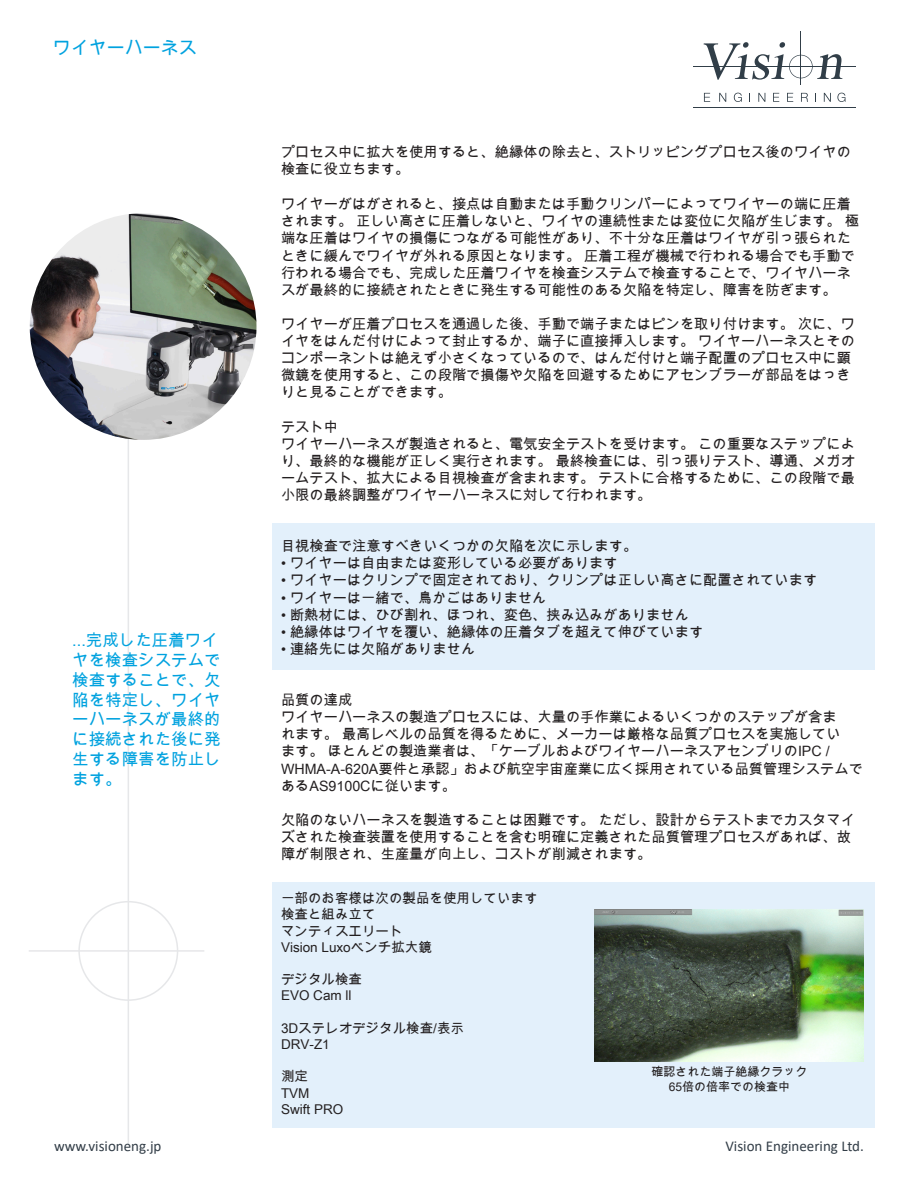
<style>
.page{position:relative;width:918px;height:1188px;background:#fff}
.page>*{position:absolute;margin:0;border:0;box-sizing:border-box;transform-origin:0 0}
.t1{font:18px "Arial Unicode MS";color:#00a2df}
.t2{font:16.5px/19.8px "Arial Unicode MS";color:#00a2df}
.t3{font:15px "Calibri";color:#323d47}
.t4{font:14.25px/17.1px "Arial Unicode MS";color:#231f20}
.t5{font:13.5px "Arial Unicode MS";color:#231f20}
.t6{font:12px "Arial Unicode MS";color:#231f20}
</style>
<div class="page">
<hr style="left:128px;top:252px;width:1px;height:893px;background:#e6e7e9">
<div style="left:78px;top:901px;width:100px;height:100px;border:2px solid #e6e7e9;border-radius:50%"></div>
<hr style="left:29px;top:950px;width:175px;height:2px;background:#e6e7e9">
<div style="left:272px;top:883px;width:602px;height:245px;background:#e3f0fb"></div>
<div style="left:272px;top:523px;width:602px;height:147px;background:#e3f0fb"></div>
<svg style="left:704px;top:93px;width:6px;height:9px"></svg>
<svg style="left:719px;top:93px;width:7px;height:9px"></svg>
<svg style="left:734px;top:93px;width:8px;height:9px"></svg>
<svg style="left:758px;top:93px;width:7px;height:9px"></svg>
<svg style="left:773px;top:93px;width:6px;height:9px"></svg>
<svg style="left:787px;top:93px;width:6px;height:9px"></svg>
<svg style="left:801px;top:93px;width:7px;height:9px"></svg>
<svg style="left:824px;top:93px;width:7px;height:9px"></svg>
<svg style="left:837px;top:93px;width:8px;height:9px"></svg>
<hr style="left:694px;top:107px;width:162px;height:1px;background:#313e48">
<hr style="left:694px;top:66px;width:162px;height:1px;background:#313e48">
<svg style="left:704px;top:42px;width:138px;height:38px"></svg>
<hr style="left:801px;top:31px;width:1px;height:54px;background:#313e48">
<img style="left:594px;top:909px;width:270px;height:152px">
<img style="left:30px;top:213px;width:226px;height:227px;border-radius:113px">
<p class="t1" style="left:53px;top:35px;width:146px">ワイヤーハーネス</p>
<p class="t2" style="left:72px;top:630px;width:150px">...完成した圧着ワイヤを検査システムで検査することで、欠陥を特定し、ワイヤーハーネスが最終的に接続された後に発生する障害を防止します。</p>
<p class="t4" style="left:281px;top:143px;width:572px">プロセス中に拡大を使用すると、絶縁体の除去と、ストリッピングプロセス後のワイヤの検査に役立ちます。</p>
<p class="t4" style="left:281px;top:195px;width:579px">ワイヤーがはがされると、接点は自動または手動クリンパーによってワイヤーの端に圧着されます。 正しい高さに圧着しないと、ワイヤの連続性または変位に欠陥が生じます。 極端な圧着はワイヤの損傷につながる可能性があり、不十分な圧着はワイヤが引っ張られたときに緩んでワイヤが外れる原因となります。 圧着工程が機械で行われる場合でも手動で行われる場合でも、完成した圧着ワイヤを検査システムで検査することで、ワイヤハーネスが最終的に接続されたときに発生する可能性のある欠陥を特定し、障害を防ぎます。</p>
<p class="t4" style="left:281px;top:315px;width:575px">ワイヤーが圧着プロセスを通過した後、手動で端子またはピンを取り付けます。 次に、ワイヤをはんだ付けによって封止するか、端子に直接挿入します。 ワイヤーハーネスとそのコンポーネントは絶えず小さくなっているので、はんだ付けと端子配置のプロセス中に顕微鏡を使用すると、この段階で損傷や欠陥を回避するためにアセンブラーが部品をはっきりと見ることができます。</p>
<p class="t4" style="left:281px;top:418px;width:58px">テスト中</p>
<p class="t4" style="left:281px;top:435px;width:575px;text-align:justify">ワイヤーハーネスが製造されると、電気安全テストを受けます。 この重要なステップにより、最終的な機能が正しく実行されます。 最終検査には、引っ張りテスト、導通、メガオームテスト、拡大による目視検査が含まれます。 テストに合格するために、この段階で最小限の最終調整がワイヤーハーネスに対して行われます。</p>
<p class="t4" style="left:281px;top:537px;width:358px">目視検査で注意すべきいくつかの欠陥を次に示します。</p>
<p class="t4" style="left:281px;top:554px;width:338px">• ワイヤーは自由または変形している必要があります</p>
<p class="t4" style="left:281px;top:572px;width:538px">• ワイヤーはクリンプで固定されており、クリンプは正しい高さに配置されています</p>
<p class="t4" style="left:281px;top:589px;width:267px">• ワイヤーは一緒で、鳥かごはありません</p>
<p class="t4" style="left:281px;top:606px;width:409px">• 断熱材には、ひび割れ、ほつれ、変色、挟み込みがありません</p>
<p class="t4" style="left:281px;top:623px;width:424px">• 絶縁体はワイヤを覆い、絶縁体の圧着タブを超えて伸びています</p>
<p class="t4" style="left:281px;top:640px;width:196px">• 連絡先には欠陥がありません</p>
<p class="t4" style="left:281px;top:691px;width:73px">品質の達成</p>
<p class="t4" style="left:281px;top:708px;width:583px">ワイヤーハーネスの製造プロセスには、大量の手作業によるいくつかのステップが含ま<br>れます。 最高レベルの品質を得るために、メーカーは厳格な品質プロセスを実施してい<br>ます。 ほとんどの製造業者は、「ケーブルおよびワイヤーハーネスアセンブリのIPC / WHMA-A-620A要件と承認」および航空宇宙産業に広く採用されている品質管理システムであるAS9100Cに従います。</p>
<p class="t4" style="left:281px;top:811px;width:575px">欠陥のないハーネスを製造することは困難です。 ただし、設計からテストまでカスタマイズされた検査装置を使用することを含む明確に定義された品質管理プロセスがあれば、故障が制限され、生産量が向上し、コストが削減されます。</p>
<p class="t5" style="left:281px;top:889px;width:258px">一部のお客様は次の製品を使用しています</p>
<p class="t5" style="left:281px;top:905px;width:96px">検査と組み立て</p>
<p class="t5" style="left:281px;top:921px;width:123px">マンティスエリート</p>
<p class="t5" style="left:281px;top:937px;width:152px">Vision Luxoベンチ拡大鏡</p>
<p class="t5" style="left:281px;top:970px;width:82px">デジタル検査</p>
<p class="t5" style="left:281px;top:986px;width:72px">EVO Cam ll</p>
<p class="t5" style="left:281px;top:1018px;width:185px">3Dステレオデジタル検査/表示</p>
<p class="t5" style="left:281px;top:1034px;width:50px">DRV-Z1</p>
<p class="t5" style="left:281px;top:1067px;width:28px">測定</p>
<p class="t5" style="left:281px;top:1083px;width:30px">TVM</p>
<p class="t5" style="left:281px;top:1099px;width:64px">Swift PRO</p>
<p class="t6" style="left:651px;top:1063px;width:157px">確認された端子絶縁クラック</p>
<p class="t6" style="left:669px;top:1078px;width:123px">65倍の倍率での検査中</p>
<p class="t3" style="left:54px;top:1136px;width:109px">www.visioneng.jp</p>
<p class="t3" style="left:725px;top:1136px;width:140px">Vision Engineering Ltd.</p>
</div>
